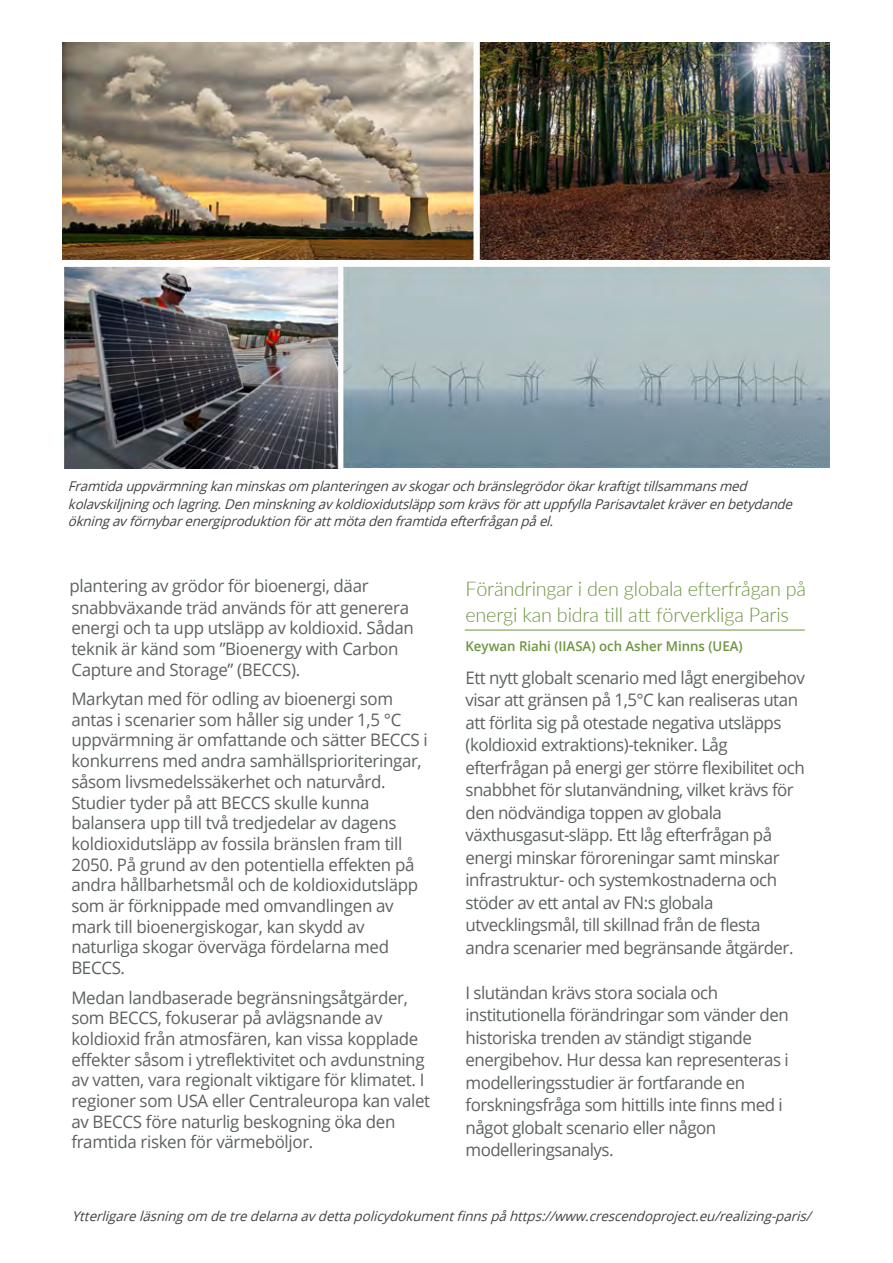
<style>
.page{position:relative;width:893px;height:1263px;background:#fff}
.page>*{position:absolute;margin:0;border:0;box-sizing:border-box;transform-origin:0 0}
.t1{font:300 20.25px/26.5px "Lato";letter-spacing:-.01em;color:#6d943f}
.t2{font:17.25px/20.7px "Open Sans";letter-spacing:-.02em;color:#5d6161}
.t3{font:italic 13.5px/17.2px "Open Sans";letter-spacing:-.01em;color:#404040}
.t4{font:600 13.5px "Open Sans";color:#6d943f}
</style>
<div class="page">
<hr style="left:465px;top:630px;width:340px;height:1px;background:#6d943f">
<img style="left:62px;top:43px;width:768px;height:425px">
<p class="t3" style="left:68px;top:478px;width:730px">Framtidauppvärmningkanminskasom planteringenavskogarochbränslegrödorökarkraftigttillsammansmed kolavskilj ningochlagring.Denminskningavkoldioxidutsläppsom krävsförattuppfyllaParisavtaletkräverenbetydande ökningavförnybarenergiproduktionförattmötadenframtidaefterfråganpåel.</p>
<p class="t2" style="left:70px;top:574px;width:346px">plantering av grödor för bioenergi, däar snabbväxande träd används för att generera energi och ta upp utsläpp av koldioxid. Sådan teknik är känd som ”Bioenergy with Carbon Capture and Storage” (BECCS).</p>
<p class="t2" style="left:71px;top:688px;width:358px">Markytan med för odling av bioenergi som antas i scenarier som håller sig under 1,5 °C uppvärmning är omfattande och sätter BECCS i konkurrens med andra samhällsprioriteringar, såsom livsmedelssäkerhet och naturvård.<br>Studier tyder på att BECCS skulle kunna balansera upp till två tredjedelar av dagens koldioxidutsläpp av fossila bränslen fram till 2050. På grund av den potentiella effekten på andra hållbarhetsmål och de koldioxidutsläpp som är förknippade med omvandlingen av mark till bioenergiskogar, kan skydd av naturliga skogar överväga fördelarna med BECCS.</p>
<p class="t2" style="left:71px;top:986px;width:360px">Medan landbaserade begränsningsåtgärder, som BECCS, fokuserar på avlägsnande av koldioxid från atmosfären, kan vissa kopplade effekter såsom i ytreflektivitet och avdunstning av vatten, vara regionalt viktigare för klimatet. I regioner som USA eller Centraleuropa kan valet av BECCS före naturlig beskogning öka den framtida risken för värmeböljor.</p>
<p class="t1" style="left:465px;top:574px;width:342px">Förändringar i den globala efterfrågan på energi kan bidra till att förverkliga Paris</p>
<p class="t4" style="left:465px;top:637px;width:279px">Keywan Riahi (IIASA) och Asher Minns (UEA)</p>
<p class="t2" style="left:465px;top:666px;width:341px;line-height:22.5px">Ett nytt globalt scenario med lågt energibehov visar att gränsen på 1,5°C kan realiseras utan att förlita sig på otestade negativa utsläpps (koldioxid extraktions)-tekniker. Låg efterfrågan på energi ger större flexibilitet och snabbhet för slutanvändning, vilket krävs för den nödvändiga toppen av globala växthusgasut-släpp. Ett låg efterfrågan på energi minskar föroreningar samt minskar infrastruktur- och systemkostnaderna och stöder av ett antal av FN:s globala utvecklingsmål, till skillnad från de flesta andra scenarier med begränsande åtgärder.</p>
<p class="t2" style="left:465px;top:981px;width:325px;line-height:22.5px">I slutändan krävs stora sociala och institutionella förändringar som vänder den historiska trenden av ständigt stigande energibehov. Hur dessa kan representeras i modelleringsstudier är fortfarande en forskningsfråga som hittills inte finns med i något globalt scenario eller någon modelleringsanalys.</p>
<p class="t3" style="left:72px;top:1207px;width:745px">Ytterligareläsningom detredelarnaavdettapolicydokumentfinnspå https://www.crescendoproject.eu/realizing-paris/</p>
</div>
